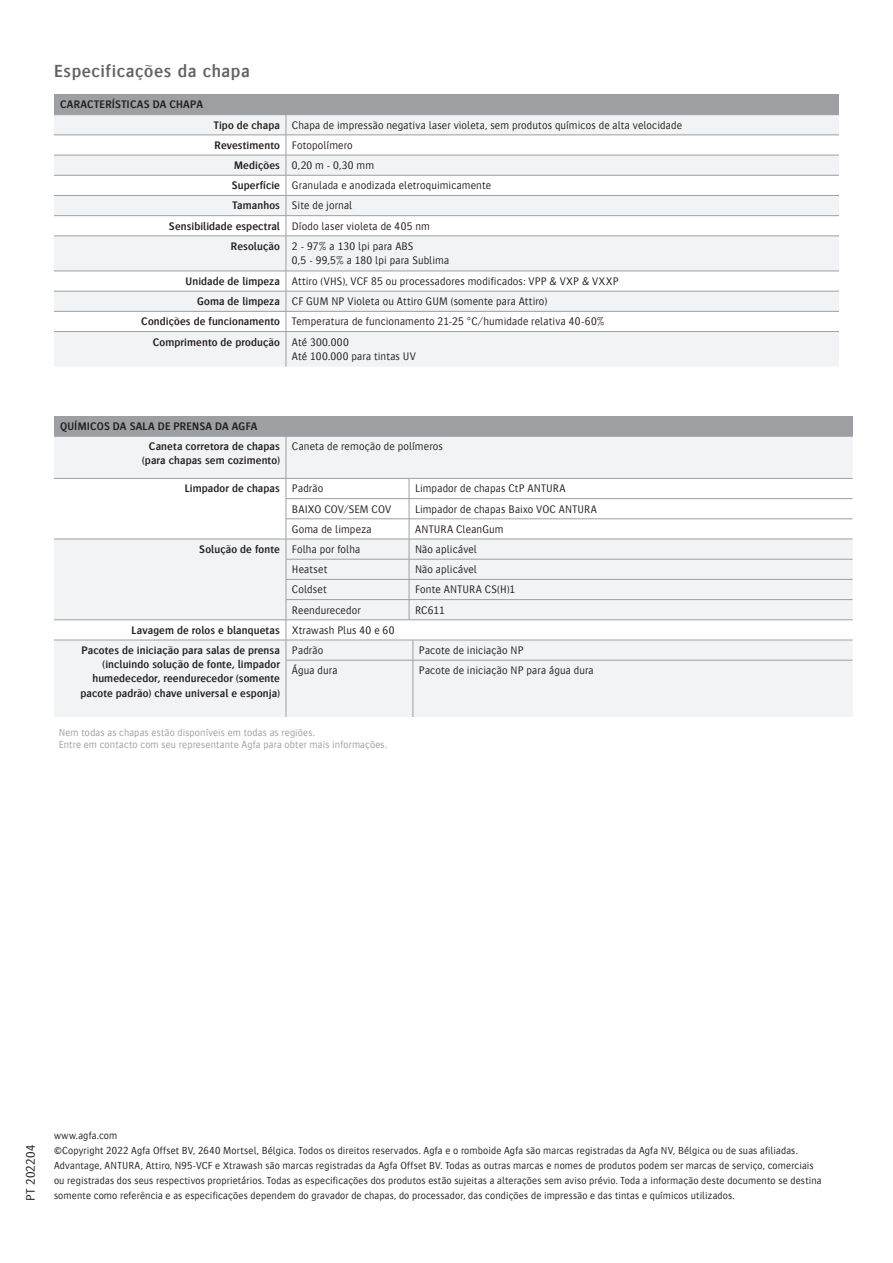
<style>
.page{position:relative;width:893px;height:1263px;background:#fff}
.page>*{position:absolute;margin:0;border:0;box-sizing:border-box;transform-origin:0 0}
.t1{font:600 18px "Bosis For Agfa";letter-spacing:.035em;color:#636366}
.t2{font:300 12.75px "Bosis For Agfa";letter-spacing:.01em;color:#231f20}
.Table_Body{font:300 11.25px "Bosis For Agfa";letter-spacing:.01em;color:#231f20}
.Table_LeftColumn{font:600 11.25px/14.2px "Bosis For Agfa";letter-spacing:.01em;color:#231f20;text-align:right}
.Table_LeftColumn-2{font:300 11.25px "Bosis For Agfa";letter-spacing:.01em;color:#231f20}
.Table_Header_Title{font:600 11.25px "Bosis For Agfa";letter-spacing:.02em;color:#231f20}
.t3{font:300 10.5px/15px "Bosis For Agfa";letter-spacing:.015em;color:#231f20}
.t4{font:300 10.5px/12px "Bosis For Agfa";letter-spacing:.015em;color:#9d9fa2}
</style>
<div class="page">
<div style="left:54px;top:94px;width:785px;height:21px;background:#9d9fa2"></div>
<svg style="left:54px;top:115px;width:785px;height:252px;fill:#f2f3f4"></svg>
<hr style="left:54px;top:135px;width:232px;height:1px;background:#9d9fa2">
<hr style="left:286px;top:135px;width:553px;height:1px;background:#9d9fa2">
<hr style="left:54px;top:155px;width:232px;height:1px;background:#9d9fa2">
<hr style="left:286px;top:155px;width:553px;height:1px;background:#9d9fa2">
<hr style="left:54px;top:175px;width:232px;height:1px;background:#9d9fa2">
<hr style="left:286px;top:175px;width:553px;height:1px;background:#9d9fa2">
<hr style="left:54px;top:195px;width:232px;height:1px;background:#9d9fa2">
<hr style="left:286px;top:195px;width:553px;height:1px;background:#9d9fa2">
<hr style="left:54px;top:215px;width:232px;height:1px;background:#9d9fa2">
<hr style="left:286px;top:215px;width:553px;height:1px;background:#9d9fa2">
<svg style="left:286px;top:115px;width:1px;height:121px"></svg>
<hr style="left:54px;top:236px;width:232px;height:1px;background:#9d9fa2">
<hr style="left:286px;top:236px;width:553px;height:1px;background:#9d9fa2">
<hr style="left:286px;top:236px;width:1px;height:35px;background:#9d9fa2">
<hr style="left:54px;top:271px;width:232px;height:1px;background:#9d9fa2">
<hr style="left:286px;top:271px;width:553px;height:1px;background:#9d9fa2">
<hr style="left:54px;top:291px;width:232px;height:1px;background:#9d9fa2">
<hr style="left:286px;top:291px;width:553px;height:1px;background:#9d9fa2">
<hr style="left:54px;top:311px;width:232px;height:1px;background:#9d9fa2">
<hr style="left:286px;top:311px;width:553px;height:1px;background:#9d9fa2">
<svg style="left:286px;top:271px;width:1px;height:60px"></svg>
<hr style="left:54px;top:331px;width:232px;height:1px;background:#9d9fa2">
<hr style="left:286px;top:331px;width:553px;height:1px;background:#9d9fa2">
<hr style="left:286px;top:332px;width:1px;height:35px;background:#9d9fa2">
<div style="left:54px;top:416px;width:799px;height:20px;background:#9d9fa2"></div>
<svg style="left:54px;top:437px;width:799px;height:280px;fill:#f2f3f4"></svg>
<hr style="left:286px;top:436px;width:1px;height:42px;background:#9d9fa2">
<hr style="left:54px;top:478px;width:232px;height:1px;background:#9d9fa2">
<hr style="left:286px;top:478px;width:123px;height:1px;background:#9d9fa2">
<hr style="left:413px;top:478px;width:440px;height:1px;background:#9d9fa2">
<hr style="left:286px;top:498px;width:123px;height:1px;background:#9d9fa2">
<hr style="left:413px;top:498px;width:440px;height:1px;background:#9d9fa2">
<hr style="left:286px;top:518px;width:123px;height:1px;background:#9d9fa2">
<hr style="left:413px;top:518px;width:440px;height:1px;background:#9d9fa2">
<hr style="left:54px;top:539px;width:232px;height:1px;background:#9d9fa2">
<hr style="left:286px;top:539px;width:123px;height:1px;background:#9d9fa2">
<hr style="left:413px;top:539px;width:440px;height:1px;background:#9d9fa2">
<hr style="left:286px;top:559px;width:123px;height:1px;background:#9d9fa2">
<hr style="left:413px;top:559px;width:440px;height:1px;background:#9d9fa2">
<hr style="left:286px;top:579px;width:123px;height:1px;background:#9d9fa2">
<hr style="left:413px;top:579px;width:440px;height:1px;background:#9d9fa2">
<hr style="left:286px;top:599px;width:123px;height:1px;background:#9d9fa2">
<hr style="left:413px;top:599px;width:440px;height:1px;background:#9d9fa2">
<hr style="left:54px;top:619px;width:232px;height:1px;background:#9d9fa2">
<hr style="left:286px;top:619px;width:123px;height:1px;background:#9d9fa2">
<svg style="left:409px;top:478px;width:4px;height:142px"></svg>
<hr style="left:413px;top:619px;width:440px;height:1px;background:#9d9fa2">
<hr style="left:54px;top:640px;width:232px;height:1px;background:#9d9fa2">
<hr style="left:286px;top:640px;width:123px;height:1px;background:#9d9fa2">
<svg style="left:286px;top:479px;width:1px;height:181px"></svg>
<hr style="left:413px;top:640px;width:440px;height:1px;background:#9d9fa2">
<hr style="left:286px;top:660px;width:123px;height:1px;background:#9d9fa2">
<hr style="left:286px;top:660px;width:1px;height:57px;background:#9d9fa2">
<svg style="left:409px;top:640px;width:5px;height:21px"></svg>
<hr style="left:413px;top:660px;width:440px;height:1px;background:#9d9fa2">
<hr style="left:413px;top:660px;width:1px;height:57px;background:#9d9fa2">
<hr style="left:54px;top:436px;width:232px;height:1px;background:#9d9fa2">
<hr style="left:286px;top:436px;width:123px;height:1px;background:#9d9fa2">
<hr style="left:413px;top:436px;width:440px;height:1px;background:#9d9fa2">
<h4 class="t1" style="left:54px;top:61px;width:197px">Especificações da chapa</h4>
<p class="Table_Header_Title" style="left:60px;top:99px;width:144px">CARACTERÍSTICAS DA CHAPA</p>
<p class="Table_LeftColumn" style="left:214px;top:118px;width:68px">Tipo de chapa</p>
<p class="Table_Body" style="left:292px;top:119px;width:392px">Chapa de impressão negativa laser violeta, sem produtos químicos de alta velocidade</p>
<p class="Table_LeftColumn" style="left:215px;top:138px;width:67px">Revestimento</p>
<p class="Table_Body" style="left:292px;top:139px;width:62px">Fotopolímero</p>
<p class="Table_LeftColumn" style="left:234px;top:158px;width:47px">Medições</p>
<p class="Table_Body" style="left:292px;top:159px;width:84px">0,20 m - 0,30 mm</p>
<p class="Table_LeftColumn" style="left:232px;top:178px;width:50px">Superfície</p>
<p class="Table_Body" style="left:292px;top:180px;width:201px">Granulada e anodizada eletroquimicamente</p>
<p class="Table_LeftColumn" style="left:233px;top:198px;width:49px">Tamanhos</p>
<p class="Table_Body" style="left:292px;top:200px;width:62px">Site de jornal</p>
<p class="Table_LeftColumn" style="left:169px;top:219px;width:113px">Sensibilidade espectral</p>
<p class="Table_Body" style="left:292px;top:220px;width:139px">Díodo laser violeta de 405 nm</p>
<p class="Table_LeftColumn" style="left:231px;top:239px;width:50px">Resolução</p>
<p class="Table_LeftColumn-2" style="left:292px;top:240px;width:123px">2 - 97% a 130 lpi para ABS</p>
<p class="Table_LeftColumn-2" style="left:292px;top:254px;width:159px">0,5 - 99,5% a 180 lpi para Sublima</p>
<p class="Table_LeftColumn" style="left:186px;top:274px;width:96px">Unidade de limpeza</p>
<p class="Table_LeftColumn-2" style="left:292px;top:275px;width:328px">Attiro (VHS), VCF 85 ou processadores modificados: VPP &amp; VXP &amp; VXXP</p>
<p class="Table_LeftColumn" style="left:197px;top:294px;width:84px">Goma de limpeza</p>
<p class="Table_LeftColumn-2" style="left:292px;top:296px;width:257px">CF GUM NP Violeta ou Attiro GUM (somente para Attiro)</p>
<p class="Table_LeftColumn" style="left:141px;top:314px;width:140px">Condições de funcionamento</p>
<p class="Table_LeftColumn-2" style="left:292px;top:316px;width:314px">Temperatura de funcionamento 21-25 °C/humidade relativa 40-60%</p>
<p class="Table_LeftColumn" style="left:153px;top:334px;width:129px">Comprimento de produção</p>
<p class="Table_Body" style="left:292px;top:336px;width:58px">Até 300.000</p>
<p class="Table_Body" style="left:292px;top:350px;width:126px">Até 100.000 para tintas UV</p>
<p class="Table_Header_Title" style="left:60px;top:420px;width:199px">QUÍMICOS DA SALA DE PRENSA DA AGFA</p>
<p class="Table_LeftColumn" style="left:149px;top:439px;width:133px">Caneta corretora de chapas</p>
<p class="Table_LeftColumn" style="left:142px;top:453px;width:139px">(para chapas sem cozimento)</p>
<p class="Table_Body" style="left:292px;top:441px;width:152px">Caneta de remoção de polímeros</p>
<p class="Table_LeftColumn" style="left:185px;top:481px;width:97px">Limpador de chapas</p>
<p class="Table_Body" style="left:292px;top:483px;width:33px">Padrão</p>
<p class="Table_Body" style="left:415px;top:483px;width:152px">Limpador de chapas CtP ANTURA</p>
<p class="Table_Body" style="left:292px;top:503px;width:101px">BAIXO COV/SEM COV</p>
<p class="Table_Body" style="left:415px;top:503px;width:183px">Limpador de chapas Baixo VOC ANTURA</p>
<p class="Table_Body" style="left:292px;top:523px;width:81px">Goma de limpeza</p>
<p class="Table_Body" style="left:415px;top:523px;width:90px">ANTURA CleanGum</p>
<p class="Table_LeftColumn" style="left:199px;top:542px;width:82px">Solução de fonte</p>
<p class="Table_Body" style="left:292px;top:543px;width:70px">Folha por folha</p>
<p class="Table_Body" style="left:415px;top:543px;width:63px">Não aplicável</p>
<p class="Table_Body" style="left:292px;top:564px;width:37px">Heatset</p>
<p class="Table_Body" style="left:415px;top:564px;width:63px">Não aplicável</p>
<p class="Table_Body" style="left:292px;top:584px;width:36px">Coldset</p>
<p class="Table_Body" style="left:415px;top:584px;width:102px">Fonte ANTURA CS(H)1</p>
<p class="Table_Body" style="left:292px;top:604px;width:70px">Reendurecedor</p>
<p class="Table_Body" style="left:415px;top:604px;width:31px">RC611</p>
<p class="Table_LeftColumn" style="left:132px;top:623px;width:150px">Lavagem de rolos e blanquetas</p>
<p class="Table_Body" style="left:292px;top:624px;width:104px">Xtrawash Plus 40 e 60</p>
<p class="Table_LeftColumn" style="left:81px;top:643px;width:201px">Pacotes de iniciação para salas de prensa (incluindo solução de fonte, limpador humedecedor, reendurecedor (somente pacote padrão) chave universal e esponja)</p>
<p class="Table_LeftColumn-2" style="left:292px;top:644px;width:33px">Padrão</p>
<p class="Table_LeftColumn-2" style="left:419px;top:644px;width:106px">Pacote de iniciação NP</p>
<p class="Table_LeftColumn-2" style="left:292px;top:665px;width:47px">Água dura</p>
<p class="Table_LeftColumn-2" style="left:419px;top:665px;width:176px">Pacote de iniciação NP para água dura</p>
<h2 class="t4" style="left:59px;top:727px;width:330px">Nem todas as chapas estão disponíveis em todas as regiões.<br>Entre em contacto com seu representante Agfa para obter mais informações.</h2>
<p class="t2" style="left:24px;top:1201px;width:57px;rotate:-90deg">PT 202204</p>
<p class="t3" style="left:54px;top:1128px;width:65px">www.agfa.com</p>
<p class="t3" style="left:54px;top:1143px;width:769px">©Copyright 2022 Agfa Offset BV, 2640 Mortsel, Bélgica. Todos os direitos reservados. Agfa e o romboide Agfa são marcas registradas da Agfa NV, Bélgica ou de suas afiliadas.<br>Advantage, ANTURA, Attiro, N95-VCF e Xtrawash são marcas registradas da Agfa Offset BV. Todas as outras marcas e nomes de produtos podem ser marcas de serviço, comerciais ou registradas dos seus respectivos proprietários. Todas as especificações dos produtos estão sujeitas a alterações sem aviso prévio. Toda a informação deste documento se destina</p>
<p class="t3" style="left:54px;top:1188px;width:682px">somente como referência e as especificações dependem do gravador de chapas, do processador, das condições de impressão e das tintas e químicos utilizados.</p>
</div>
